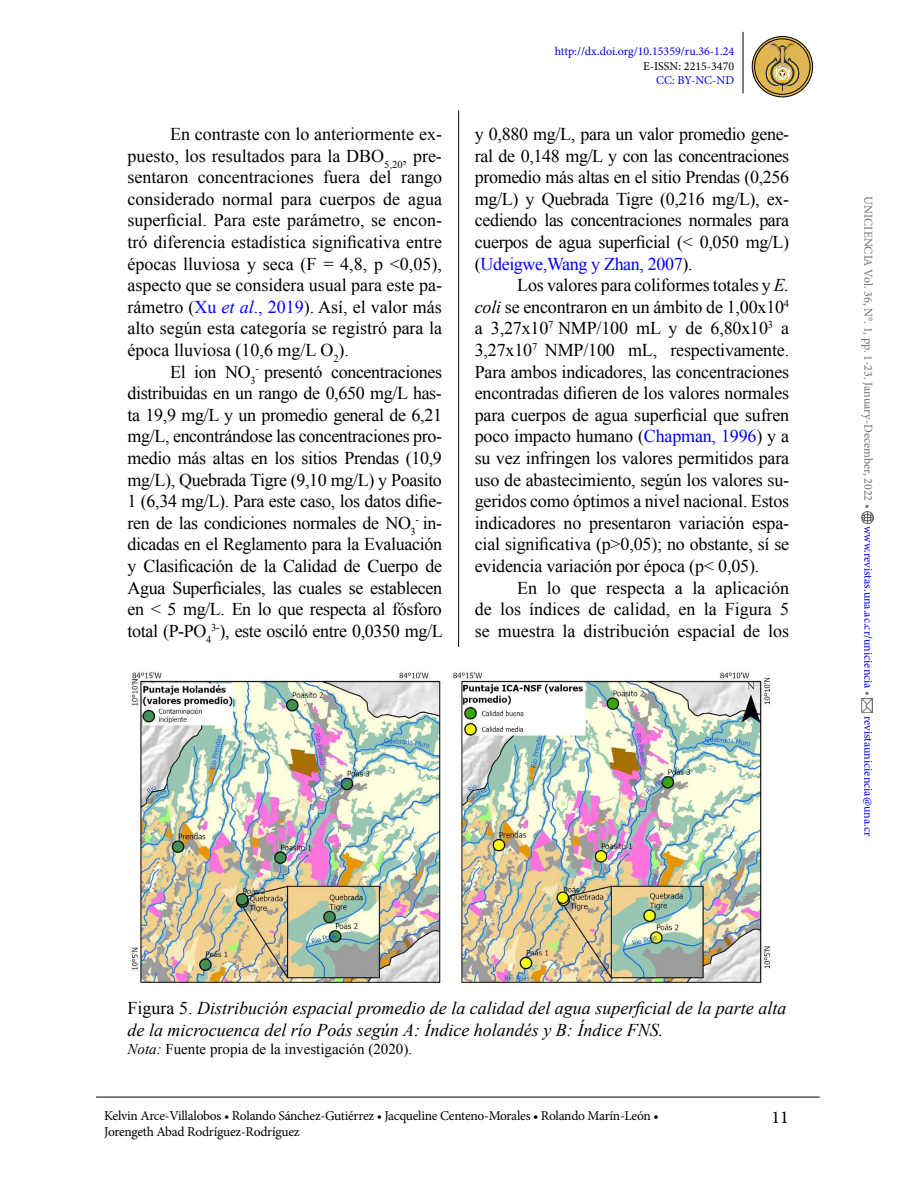
<style>
.page{position:relative;width:918px;height:1188px;background:#fff}
.page>*{position:absolute;margin:0;border:0;box-sizing:border-box;transform-origin:0 0}
.t1{font:18px/21.6px "Times New Roman";letter-spacing:-.01em;color:#000;text-align:justify}
.t2{font:italic 18px/21.6px "Times New Roman";color:#000}
.t3{font:18px "Minion Pro";color:#000}
.t4{font:15px "Times New Roman";color:#000}
.t5{font:13.5px/16.2px "Minion Pro";letter-spacing:-.02em;color:#000}
.t6{font:12px "Minion Pro";color:#00f}
.t7{font:12px "Minion Pro";color:#706f6f}
.t8{font:12px "Minion Pro";color:#000}
.s1{color:#00f}
.s2{font-style:italic;color:#00f}
.s3{font-style:italic}
.s4{font-style:normal}
.s5{color:#706f6f}
</style>
<div class="page">
<hr style="left:743px;top:32px;width:1px;height:61px;background:#000">
<hr style="left:458px;top:110px;width:1px;height:974px;background:#000">
<svg style="left:862px;top:511px;width:12px;height:12px"></svg>
<img style="left:862px;top:699px;width:10px;height:14px">
<hr style="left:96px;top:1097px;width:724px;height:1px;background:#000">
<svg style="left:752px;top:37px;width:61px;height:60px"></svg>
<div style="left:754px;top:39px;width:56px;height:56px;border:1px solid #000;border-radius:50%"></div>
<div style="left:752px;top:36px;width:61px;height:61px;border:1px solid #000;border-radius:50%"></div>
<svg style="left:766px;top:42px;width:33px;height:50px;background:#bc9f53"></svg>
<img style="left:131px;top:663px;width:640px;height:326px">
<p class="t1" style="left:128px;top:123px;width:316px;text-indent:43px">En contraste con lo anteriormente ex&shy;puesto, los resultados para la DBO<sub>5,20</sub>, pre&shy;sentaron concentraciones fuera del rango considerado normal para cuerpos de agua superficial. Para este parámetro, se encon&shy;tró diferencia estadística significativa entre épocas lluviosa y seca (F = 4,8, p &lt;0,05), aspecto que se considera usual para este pa&shy;rámetro (<span class="s1">Xu</span> <span class="s2">et al</span><span class="s1">., 2019</span>). Así, el valor más alto según esta categoría se registró para la época lluviosa (10,6 mg/L O<sub>2</sub>).</p>
<p class="t1" style="left:128px;top:361px;width:317px;text-indent:43px">El ion NO<sub>3</sub><sup>-</sup> presentó concentraciones distribuidas en un rango de 0,650 mg/L has&shy;ta 19,9 mg/L y un promedio general de 6,21 mg/L, encontrándose las concentraciones pro&shy;medio más altas en los sitios Prendas (10,9 mg/L), Quebrada Tigre (9,10 mg/L) y Poasito 1 (6,34 mg/L). Para este caso, los datos difie&shy;ren de las condiciones normales de NO<sub>3</sub><sup>-</sup> in&shy;dicadas en el Reglamento para la Evaluación y Clasificación de la Calidad de Cuerpo de Agua Superficiales, las cuales se establecen en &lt; 5 mg/L. En lo que respecta al fósforo total (P-PO<sub>4</sub><sup>3-</sup>), este osciló entre 0,0350 mg/L</p>
<p class="t6" style="left:555px;top:44px;width:181px">http://dx.doi.org/10.15359/ru.36-1.24</p>
<p class="t8" style="left:643px;top:58px;width:93px">E-ISSN: 2215-3470</p>
<p class="t6" style="left:656px;top:72px;width:80px">CC: BY-NC-ND</p>
<p class="t1" style="left:475px;top:123px;width:316px">y 0,880 mg/L, para un valor promedio gene&shy;ral de 0,148 mg/L y con las concentraciones promedio más altas en el sitio Prendas (0,256 mg/L) y Quebrada Tigre (0,216 mg/L), ex&shy;cediendo las concentraciones normales para cuerpos de agua superficial (&lt; 0,050 mg/L) (<span class="s1">Udeigwe,Wang y Zhan, 2007</span>).</p>
<p class="t1" style="left:475px;top:274px;width:316px;text-indent:43px">Los valores para coliformes totales y <span class="s3">E. coli</span> se encontraron en un ámbito de 1,00x10<sup>4 </sup>a 3,27x10<sup>7</sup> NMP/100 mL y de 6,80x10<sup>3</sup> a 3,27x10<sup>7</sup> NMP/100 mL, respectivamente.<br>Para ambos indicadores, las concentraciones encontradas difieren de los valores normales para cuerpos de agua superficial que sufren poco impacto humano (<span class="s1">Chapman, 1996</span>) y a su vez infringen los valores permitidos para uso de abastecimiento, según los valores su&shy;geridos como óptimos a nivel nacional. Estos indicadores no presentaron variación espa&shy;cial significativa (p&gt;0,05); no obstante, sí se evidencia variación por época (p&lt; 0,05).</p>
<p class="t1" style="left:475px;top:577px;width:316px;text-indent:43px">En lo que respecta a la aplicación de los índices de calidad, en la Figura 5 se muestra la distribución espacial de los</p>
<p class="t2" style="left:128px;top:997px;width:660px"><span class="s4">Figura 5.</span> Distribución espacial promedio de la calidad del agua superficial de la parte alta de la microcuenca del río Poás según A: Índice holandés y B: Índice FNS.</p>
<p class="t4" style="left:128px;top:1039px;width:286px"><span class="s3">Nota:</span> Fuente propia de la investigación (2020).</p>
<p class="t5" style="left:104px;top:1107px;width:556px">Kelvin Arce-Villalobos • Rolando Sánchez-Gutiérrez • Jacqueline Centeno-Morales • Rolando Marín-León •<br>Jorengeth Abad Rodríguez-Rodríguez</p>
<p class="t3" style="left:771px;top:1105px;width:19px">11</p>
<p class="t7" style="left:876px;top:196px;width:314px;rotate:90deg">UNICIENCIA Vol. 36, N°. 1, pp. 1-23. January-December, 2022 •</p>
<p class="t6" style="left:876px;top:526px;width:172px;rotate:90deg">www.revistas.una.ac.cr/uniciencia <span class="s5">•</span></p>
<p class="t6" style="left:876px;top:716px;width:122px;rotate:90deg">revistauniciencia@una.cr</p>
</div>
